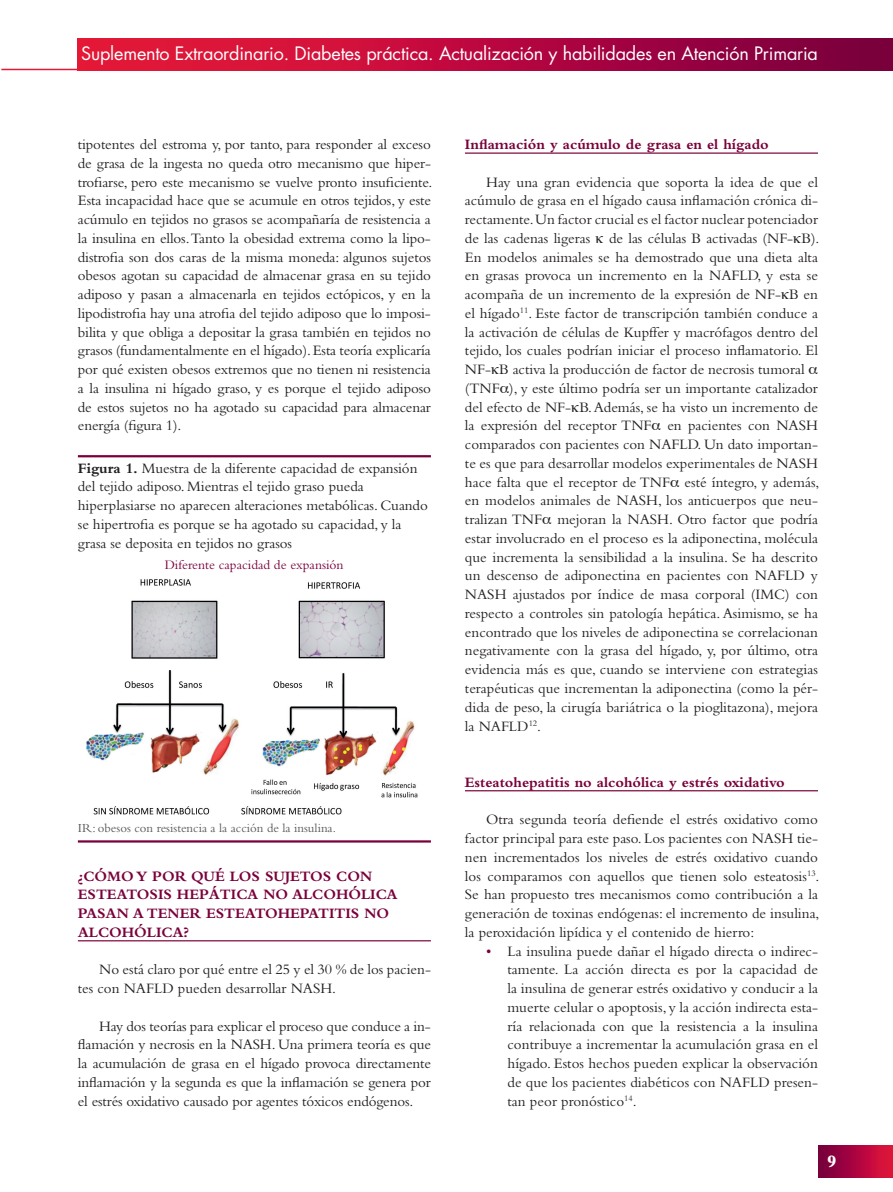
<style>
.page{position:relative;width:893px;height:1192px;background:#fff}
.page>*{position:absolute;margin:0;border:0;box-sizing:border-box;transform-origin:0 0}
.t1{font:18px "Futura";letter-spacing:-.01em;color:#fff}
.t2{font:800 18px "Bembo";color:#fff}
.t3{font:15px/18.8px "Bembo";color:#231f20;text-align:justify}
.t4{font:700 15px/18.8px "Bembo";color:#7a003b}
.t5{font:13.5px "Bembo";color:#7a003b}
.t6{font:12.75px "Bembo";color:#57585a}
.s1{font-weight:700}
.s2{color:#7a003b}
</style>
<div class="page">
<div style="left:818px;top:1146px;width:75px;height:31px;background:linear-gradient(to right,#74003f,#e4133d)"></div>
<hr style="left:1px;top:69px;width:817px;height:1px;background:#e51836">
<div style="left:78px;top:39px;width:815px;height:31px;background:linear-gradient(to right,#f21939,#7a0041)"></div>
<hr style="left:78px;top:940px;width:353px;height:1px;background:#7a003b">
<hr style="left:465px;top:152px;width:353px;height:2px;background:#7a003b">
<hr style="left:465px;top:790px;width:353px;height:1px;background:#7a003b">
<img style="left:86px;top:579px;width:332px;height:236px">
<hr style="left:78px;top:455px;width:353px;height:2px;background:#7a003b">
<hr style="left:78px;top:840px;width:353px;height:2px;background:#7a003b">
<p class="t1" style="left:81px;top:42px;width:738px">Suplemento Extraordinario. Diabetes práctica. Actualización y habilidades en Atención Primaria</p>
<p class="t3" style="left:78px;top:135px;width:356px">tipotentes del estroma y, por tanto, para responder al exceso de grasa de la ingesta no queda otro mecanismo que hiper&shy;trofiarse, pero este mecanismo se vuelve pronto insuficiente.<br>Esta incapacidad hace que se acumule en otros tejidos, y este acúmulo en tejidos no grasos se acompañaría de resistencia a la insulina en ellos. Tanto la obesidad extrema como la lipo&shy;distrofia son dos caras de la misma moneda: algunos sujetos obesos agotan su capacidad de almacenar grasa en su tejido adiposo y pasan a almacenarla en tejidos ectópicos, y en la lipodistrofia hay una atrofia del tejido adiposo que lo imposi&shy;bilita y que obliga a depositar la grasa también en tejidos no grasos (fundamentalmente en el hígado). Esta teoría explicaría por qué existen obesos extremos que no tienen ni resistencia a la insulina ni hígado graso, y es porque el tejido adiposo de estos sujetos no ha agotado su capacidad para almacenar energía (figura 1).</p>
<p class="t3" style="left:78px;top:458px;width:351px;text-align:left"><span class="s1">FIGURA 1.</span> Muestra de la diferente capacidad de expansión del tejido adiposo. Mientras el tejido graso pueda hiperplasiarse no aparecen alteraciones metabólicas. Cuando se hipertrofia es porque se ha agotado su capacidad, y la grasa se deposita en tejidos no grasos</p>
<p class="t5" style="left:165px;top:557px;width:180px">Diferente capacidad de expansión</p>
<p class="t6" style="left:78px;top:821px;width:260px">IR: obesos con resistencia a la acción de la insulina.</p>
<p class="t4" style="left:78px;top:866px;width:292px">¿CÓMO Y POR QUÉ LOS SUJETOS CON<br>E STEATOSIS HEPÁTICA</p>
<p class="t4" style="left:263px;top:885px;width:117px">NO ALCOHÓLICA</p>
<p class="t4" style="left:78px;top:904px;width:92px">PA SAN A TENER</p>
<p class="t4" style="left:206px;top:904px;width:185px">E STEATOHEPATITIS NO</p>
<p class="t4" style="left:78px;top:922px;width:113px">ALC OHÓLICA?</p>
<p class="t3" style="left:78px;top:960px;width:354px;text-indent:21px">No está claro por qué entre el 25 y el 30 % de los pacien&shy;tes con NAFLD pueden desarrollar NASH.</p>
<p class="t3" style="left:78px;top:1016px;width:354px;text-indent:21px">Hay dos teorías para explicar el proceso que conduce a in&shy;flamación y necrosis en la NASH. Una primera teoría es que la acumulación de grasa en el hígado provoca directamente inflamación y la segunda es que la inflamación se genera por el estrés oxidativo causado por agentes tóxicos endógenos.</p>
<p class="t4" style="left:465px;top:135px;width:305px">INFLAMACIÓN Y ACÚMULO DE GRASA EN EL HÍGADO</p>
<p class="t3" style="left:465px;top:172px;width:354px;text-indent:21px">Hay una gran evidencia que soporta la idea de que el acúmulo de grasa en el hígado causa inflamación crónica di&shy;rectamente. Un factor crucial es el factor nuclear potenciador de las cadenas ligeras</p>
<p class="t3" style="left:465px;top:228px;width:356px;text-align:left;text-indent:144px">de las células B activadas (NF‑ B).<br>En modelos animales se ha demostrado que una dieta alta en grasas provoca un incremento en la NAFLD, y esta se acompaña de un incremento de la expresión de NF- B en el hígado<sup>11</sup>. Este factor de transcripción también conduce a la activación de células de Kupffer y macrófagos dentro del tejido, los cuales podrían iniciar el proceso inflamatorio. El NF- B activa la producción de factor de necrosis tumoral (TNF ), y este último podría ser un importante catalizador del efecto de NF- B. Además, se ha visto un incremento de la expresión del receptor TNF en pacientes con NASH comparados con pacientes con NAFLD. Un dato importan&shy;te es que para desarrollar modelos experimentales de NASH hace falta que el receptor de TNF esté íntegro, y además, en modelos animales de NASH, los anticuerpos que neu&shy;tralizan TNF mejoran la NASH. Otro factor que podría estar involucrado en el proceso es la adiponectina, molécula que incrementa la sensibilidad a la insulina. Se ha descrito un descenso de adiponectina en pacientes con NAFLD y NASH ajustados por índice de masa corporal (IMC) con respecto a controles sin patología hepática. Asimismo, se ha encontrado que los niveles de adiponectina se correlacionan negativamente con la grasa del hígado, y, por último, otra evidencia más es que, cuando se interviene con estrategias terapéuticas que incrementan la adiponectina (como la pér&shy;dida de peso, la cirugía bariátrica o la pioglitazona), mejora la NAFLD<sup>12</sup>.</p>
<p class="t4" style="left:465px;top:772px;width:321px">ESTEATOHEPATITIS NO ALCOHÓLICA Y ESTRÉS OXIDATIVO</p>
<p class="t3" style="left:465px;top:810px;width:356px;text-indent:21px">Otra segunda teoría defiende el estrés oxidativo como factor principal para este paso. Los pacientes con NASH tie&shy;nen incrementados los niveles de estrés oxidativo cuando los comparamos con aquellos que tienen solo esteatosis<sup>13</sup>.<br>Se han propuesto tres mecanismos como contribución a la generación de toxinas endógenas: el incremento de insulina, la peroxidación lipídica y el contenido de hierro:</p>
<p class="t3" style="left:507px;top:941px;width:312px;text-indent:-21px"><span class="s2">•</span> La insulina puede dañar el hígado directa o indirec&shy;tamente. La acción directa es por la capacidad de la insulina de generar estrés oxidativo y conducir a la muerte celular o apoptosis, y la acción indirecta esta&shy;ría relacionada con que la resistencia a la insulina contribuye a incrementar la acumulación grasa en el hígado. Estos hechos pueden explicar la observación de que los pacientes diabéticos con NAFLD presen&shy;tan peor pronóstico<sup>14</sup>.</p>
<p class="t2" style="left:827px;top:1151px;width:11px">9</p>
</div>
